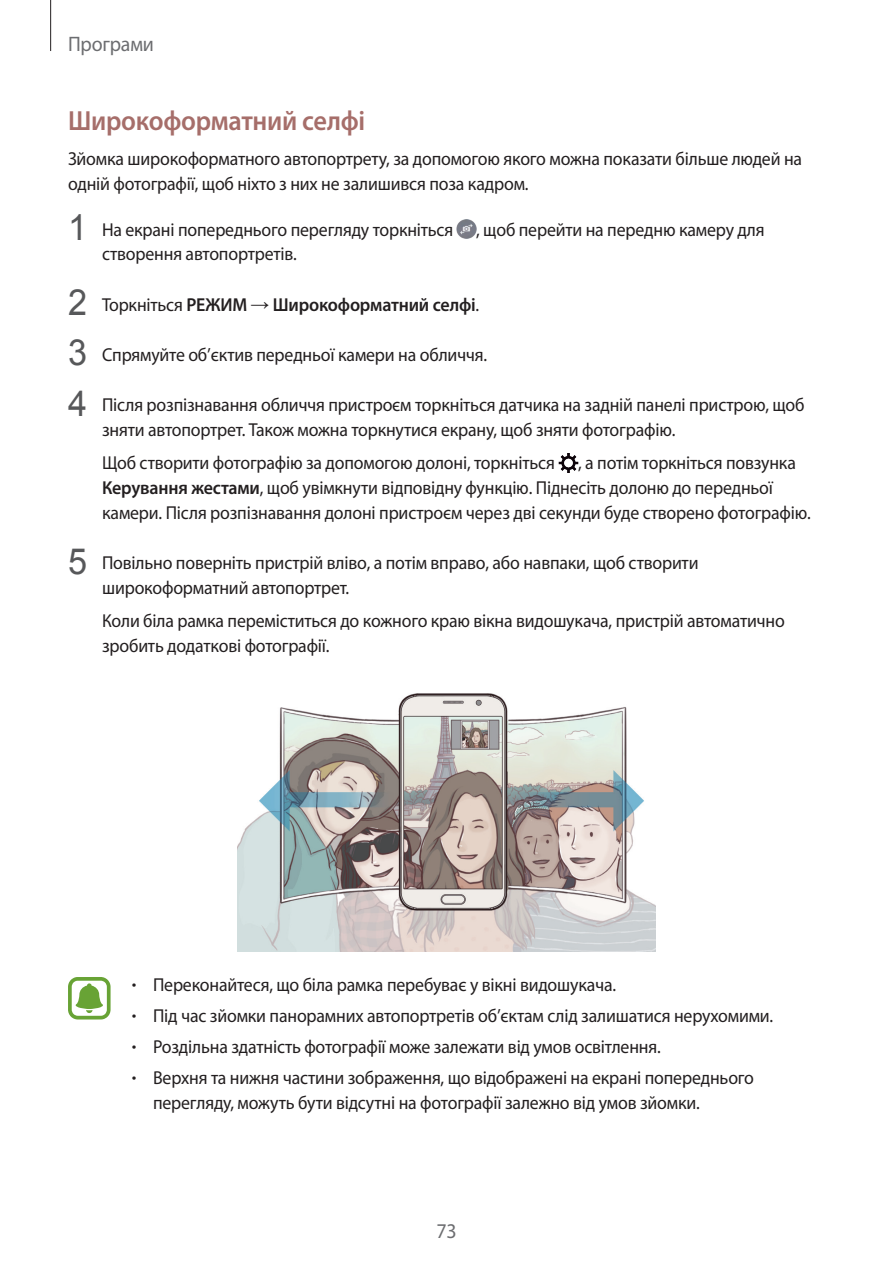
<style>
.page{position:relative;width:893px;height:1263px;background:#fff}
.page>*{position:absolute;margin:0;border:0;box-sizing:border-box;transform-origin:0 0}
.t1{font:600 27.75px "Myriad Pro";letter-spacing:-.01em;color:#a66e6a;scale:.95 1}
.t2{font:21px "Myriad Pro";letter-spacing:-.01em;color:#6c6d70;scale:.95 1}
.t3{font:18.75px/24.8px "Myriad Pro";letter-spacing:-.01em;color:#231f20;scale:.95 1}
.t4{font:600 18.75px "Myriad Pro";letter-spacing:-.01em;color:#231f20;scale:.96 1}
.s1{font-family:"Arial";font-size:36px;color:#57585a}
.s2{font-family:"Arial";font-weight:400;font-size:36px;color:#57585a}
.s3{font-weight:400}
.s4{font-family:"Arial";font-weight:400}
.s5{font-weight:600}
.s6{font-weight:300}
</style>
<div class="page">
<hr style="left:50px;top:0;width:1px;height:51px;background:#231f20">
<img style="left:457px;top:220px;width:19px;height:19px">
<img style="left:558px;top:453px;width:20px;height:19px">
<img style="left:237px;top:693px;width:418px;height:258px">
<svg style="left:68px;top:977px;width:43px;height:42px"></svg>
<p class="t2" style="left:68px;top:31px;width:92px">Програми</p>
<h1 class="t1" style="left:68px;top:103px;width:314px">Широкоформатний селфі</h1>
<p class="t3" style="left:68px;top:146px;width:774px">Зйомка широкоформатного автопортрету, за допомогою якого можна показати більше людей на одній фотографії, щоб ніхто з них не залишився поза кадром.</p>
<p class="t3" style="left:102px;top:217px;width:699px;text-indent:-34px"><span class="s1">1</span> На екрані попереднього перегляду торкніться , щоб перейти на передню камеру для створення автопортретів.</p>
<p class="t4" style="left:68px;top:292px;width:430px"><span class="s2">2</span> <span class="s3">Торкніться</span> РЕЖИМ <span class="s4">→</span> Широкоформатний селфі<span class="s3">.</span></p>
<p class="t3" style="left:68px;top:342px;width:443px"><span class="s1">3</span> Спрямуйте об’єктив передньої камери на обличчя.</p>
<p class="t3" style="left:102px;top:392px;width:741px;text-indent:-34px"><span class="s1">4</span> Після розпізнавання обличчя пристроєм торкніться датчика на задній панелі пристрою, щоб зняти автопортрет. Також можна торкнутися екрану, щоб зняти фотографію.</p>
<p class="t3" style="left:102px;top:450px;width:748px">Щоб створити фотографію за допомогою долоні, торкніться , а потім торкніться повзунка<br><span class="s5">Керування жестами</span>, щоб увімкнути відповідну функцію. Піднесіть долоню до передньої камери. Після розпізнавання долоні пристроєм через дві секунди буде створено фотографію.</p>
<p class="t3" style="left:102px;top:550px;width:629px;text-indent:-34px"><span class="s1">5</span> Повільно поверніть пристрій вліво, а потім вправо, або навпаки, щоб створити широкоформатний автопортрет.</p>
<p class="t3" style="left:102px;top:608px;width:720px">Коли біла рамка переміститься до кожного краю вікна видошукача, пристрій автоматично зробить додаткові фотографії.</p>
<p class="t3" style="left:132px;top:972px;width:511px"><span class="s6">•</span> Переконайтеся, що біла рамка перебуває у вікні видошукача.</p>
<p class="t3" style="left:132px;top:1003px;width:677px"><span class="s6">•</span> Під час зйомки панорамних автопортретів об’єктам слід залишатися нерухомими.</p>
<p class="t3" style="left:132px;top:1034px;width:558px"><span class="s6">•</span> Роздільна здатність фотографії може залежати від умов освітлення.</p>
<p class="t3" style="left:153px;top:1065px;width:634px;text-indent:-21px"><span class="s6">•</span> Верхня та нижня частини зображення, що відображені на екрані попереднього перегляду, можуть бути відсутні на фотографії залежно від умов зйомки.</p>
<p class="t2" style="left:436px;top:1218px;width:23px">73</p>
</div>
